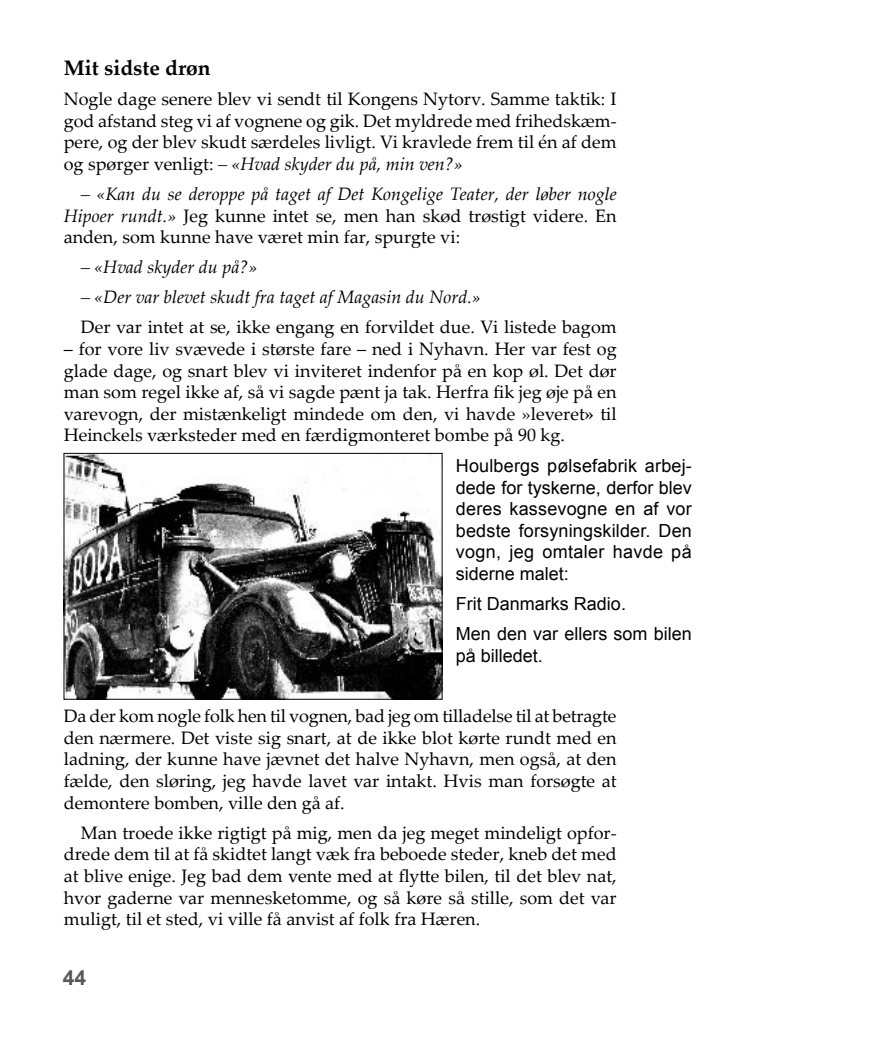
<style>
.page{position:relative;width:889px;height:1063px;background:#fff}
.page>*{position:absolute;margin:0;border:0;box-sizing:border-box;transform-origin:0 0}
.t1{font:700 21px "Palatino Linotype";color:#000}
.t2{font:700 21px "Arial";color:#58585a}
.t3{font:18px/21.6px "Palatino Linotype";color:#000;text-align:justify}
.t4{font:18px/21.6px "Arial";color:#000;text-align:justify}
.t5{font:italic 18px "Palatino Linotype";color:#000}
.s1{font-style:italic}
.s2{font-weight:700}
</style>
<div class="page">
<img style="left:66px;top:455px;width:374px;height:242px">
<div style="left:64px;top:453px;width:378px;height:246px;border:1px solid #000"></div>
<p class="t1" style="left:64px;top:53px;width:148px">Mit sidste drøn</p>
<p class="t3" style="left:64px;top:87px;width:554px">Nogle dage senere blev vi sendt til Kongens Nytorv. Samme taktik: I god afstand steg vi af vognene og gik. Det myldrede med frihedskæm&shy;pere, og der blev skudt særdeles livligt. Vi kravlede frem til én af dem og spørger venligt: <span class="s1">– «Hvad skyder du på, min ven?»</span></p>
<p class="t3" style="left:64px;top:182px;width:554px;text-indent:17px"><span class="s1">– «Kan du se deroppe på taget af Det Kongelige Teater, der løber nogle Hipoer rundt.»</span> Jeg kunne intet se, men han skød trøstigt videre. En anden, som kunne have været min far, spurgte vi:</p>
<p class="t5" style="left:81px;top:254px;width:178px">– «Hvad skyder du på?»</p>
<p class="t5" style="left:81px;top:284px;width:402px">– «Der var blevet skudt fra taget af Magasin du Nord.»</p>
<p class="t3" style="left:81px;top:316px;width:537px">Der var intet at se, ikke engang en forvildet due. Vi listede bagom</p>
<p class="t3" style="left:64px;top:337px;width:554px">– for vore liv svævede i største fare – ned i Nyhavn. Her var fest og glade dage, og snart blev vi inviteret indenfor på en kop øl. Det dør man som regel ikke af, så vi sagde pænt ja tak. Herfra fik jeg øje på en varevogn, der mistænkeligt mindede om den, vi havde »leveret<span class="s2">»</span> til Heinckels værksteder med en færdigmonteret bombe på 90 kg.</p>
<p class="t4" style="left:456px;top:455px;width:237px">Houlbergs pølsefabrik arbej&shy;dede for tyskerne, derfor blev deres kassevogne en af vor bedste forsyningskilder. Den vogn, jeg omtaler havde på siderne malet:</p>
<p class="t4" style="left:456px;top:589px;width:237px;line-height:30.2px">Frit Danmarks Radio.<br>Men den var ellers som bilen</p>
<p class="t4" style="left:456px;top:645px;width:89px">på billedet.</p>
<p class="t3" style="left:64px;top:705px;width:554px">Da der kom nogle folk hen til vognen, bad jeg om tilladelse til at betragte den nærmere. Det viste sig snart, at de ikke blot kørte rundt med en ladning, der kunne have jævnet det halve Nyhavn, men også, at den fælde, den sløring, jeg havde lavet var intakt. Hvis man forsøgte at demontere bomben, ville den gå af.</p>
<p class="t3" style="left:64px;top:821px;width:554px;text-indent:17px">Man troede ikke rigtigt på mig, men da jeg meget mindeligt opfor&shy;drede dem til at få skidtet langt væk fra beboede steder, kneb det med at blive enige. Jeg bad dem vente med at flytte bilen, til det blev nat, hvor gaderne var mennesketomme, og så køre så stille, som det var muligt, til et sted, vi ville få anvist af folk fra Hæren.</p>
<p class="t2" style="left:63px;top:964px;width:25px">44</p>
</div>
